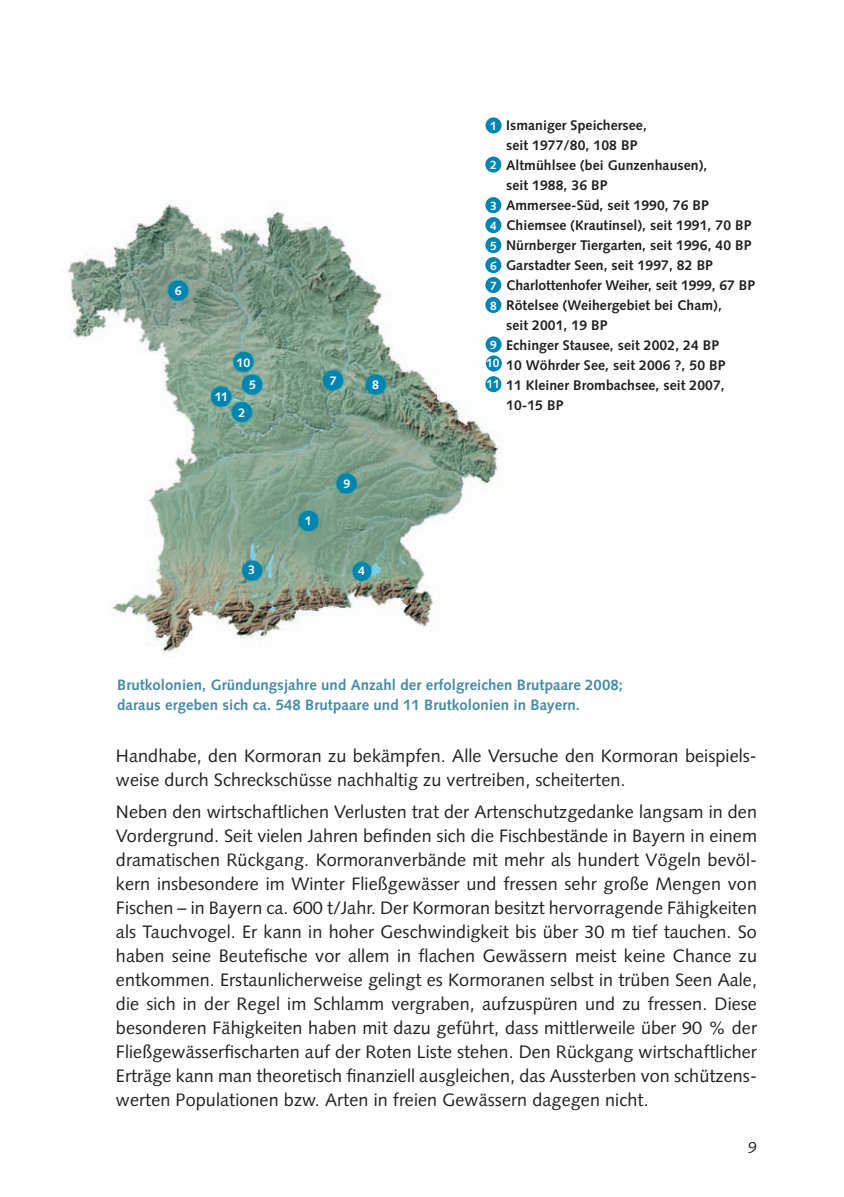
<style>
.page{position:relative;width:844px;height:1197px;background:#fff}
.page>*{position:absolute;margin:0;border:0;box-sizing:border-box;transform-origin:0 0}
.t1{font:18px/24px "Syntax";letter-spacing:.005em;color:#231f20}
.t2{font:italic 16px "Syntax";color:#231f20}
.t3{font:700 15px/20px "Syntax";letter-spacing:.005em;color:#448ba6}
.t4{font:700 14px/20px "Syntax";letter-spacing:.005em;color:#231f20}
.t5{font:700 12.4px "Syntax";color:#fff}
.t6{font:700 12px/18.4px "Syntax";color:#fff;text-align:center}
</style>
<div class="page">
<img style="left:68px;top:201px;width:434px;height:451px">
<div style="left:485px;top:297px;width:16px;height:16px;background:#0085b3;border-radius:50%"></div>
<div style="left:485px;top:277px;width:16px;height:16px;background:#0085b3;border-radius:50%"></div>
<div style="left:485px;top:257px;width:16px;height:16px;background:#0085b3;border-radius:50%"></div>
<div style="left:485px;top:237px;width:16px;height:16px;background:#0085b3;border-radius:50%"></div>
<div style="left:485px;top:217px;width:16px;height:16px;background:#0085b3;border-radius:50%"></div>
<div style="left:485px;top:197px;width:16px;height:16px;background:#0085b3;border-radius:50%"></div>
<div style="left:485px;top:156px;width:16px;height:16px;background:#0085b3;border-radius:50%"></div>
<div style="left:485px;top:117px;width:16px;height:16px;background:#0085b3;border-radius:50%"></div>
<div style="left:485px;top:336px;width:16px;height:16px;background:#0085b3;border-radius:50%"></div>
<div style="left:486px;top:355px;width:16px;height:16px;background:#0085b3;border-radius:50%"></div>
<div style="left:485px;top:376px;width:16px;height:16px;background:#0085b3;border-radius:50%"></div>
<p class="t5" style="left:175px;top:283px;width:8px">6</p>
<p class="t5" style="left:215px;top:389px;width:15px">11</p>
<p class="t5" style="left:236px;top:355px;width:15px">10</p>
<p class="t5" style="left:249px;top:377px;width:8px">5</p>
<p class="t5" style="left:238px;top:405px;width:8px">2</p>
<p class="t5" style="left:330px;top:374px;width:8px">7</p>
<p class="t5" style="left:372px;top:378px;width:8px">8</p>
<p class="t5" style="left:305px;top:514px;width:8px">1</p>
<p class="t5" style="left:343px;top:476px;width:8px">9</p>
<p class="t5" style="left:248px;top:562px;width:8px">3</p>
<p class="t5" style="left:358px;top:563px;width:8px">4</p>
<p class="t4" style="left:506px;top:115px;width:250px">Ismaniger Speichersee,<br>seit 1977/80, 108 BP<br>Altmühlsee (bei Gunzenhausen),<br>seit 1988, 36 BP<br>Ammersee-Süd, seit 1990, 76 BP<br>Chiemsee (Krautinsel), seit 1991, 70 BP<br>Nürnberger Tiergarten, seit 1996, 40 BP<br>Garstadter Seen, seit 1997, 82 BP<br>Charlottenhofer Weiher, seit 1999, 67 BP<br>Rötelsee (Weihergebiet bei Cham),<br>seit 2001, 19 BP<br>Echinger Stausee, seit 2002, 24 BP<br>10 Wöhrder See, seit 2006 ?, 50 BP<br>11 Kleiner Brombachsee, seit 2007,<br>10-15 BP</p>
<p class="t6" style="left:490px;top:117px;width:8px">1</p>
<p class="t6" style="left:490px;top:156px;width:8px">2</p>
<p class="t6" style="left:490px;top:196px;width:8px">3</p>
<p class="t6" style="left:490px;top:216px;width:8px">4</p>
<p class="t6" style="left:490px;top:236px;width:8px">5</p>
<p class="t6" style="left:490px;top:256px;width:8px">6</p>
<p class="t6" style="left:490px;top:276px;width:8px">7</p>
<p class="t6" style="left:490px;top:296px;width:8px">8</p>
<p class="t6" style="left:486px;top:336px;width:15px">9<br>10</p>
<p class="t6" style="left:486px;top:374px;width:15px">11</p>
<p class="t3" style="left:117px;top:674px;width:507px">Brutkolonien, Gründungsjahre und Anzahl der erfolgreichen Brutpaare 2008; daraus ergeben sich ca. 548 Brutpaare und 11 Brutkolonien in Bayern.</p>
<p class="t1" style="left:116px;top:743px;width:642px">Handhabe, den Kormoran zu bekämpfen. Alle Versuche den Kormoran beispiels&shy;weise durch Schreckschüsse nachhaltig zu vertreiben, scheiterten.</p>
<p class="t1" style="left:116px;top:799px;width:642px;text-align:justify">Neben den wirtschaftlichen Verlusten trat der Artenschutzgedanke langsam in den Vordergrund. Seit vielen Jahren befinden sich die Fischbestände in Bayern in einem dramatischen Rückgang. Kormoranverbände mit mehr als hundert Vögeln bevöl&shy;kern insbesondere im Winter Fließgewässer und fressen sehr große Mengen von Fischen – in Bayern ca. 600 t/Jahr. Der Kormoran besitzt hervorragende Fähigkeiten als Tauchvogel. Er kann in hoher Geschwindigkeit bis über 30 m tief tauchen. So haben seine Beutefische vor allem in flachen Gewässern meist keine Chance zu entkommen. Erstaunlicherweise gelingt es Kormoranen selbst in trüben Seen Aale, die sich in der Regel im Schlamm vergraben, aufzuspüren und zu fressen. Diese besonderen Fähigkeiten haben mit dazu geführt, dass mittlerweile über 90 % der Fließgewässerfischarten auf der Roten Liste stehen. Den Rückgang wirtschaftlicher Erträge kann man theoretisch finanziell ausgleichen, das Aussterben von schützens&shy;werten Populationen bzw. Arten in freien Gewässern dagegen nicht.</p>
<p class="t2" style="left:748px;top:1137px;width:10px">9</p>
</div>
